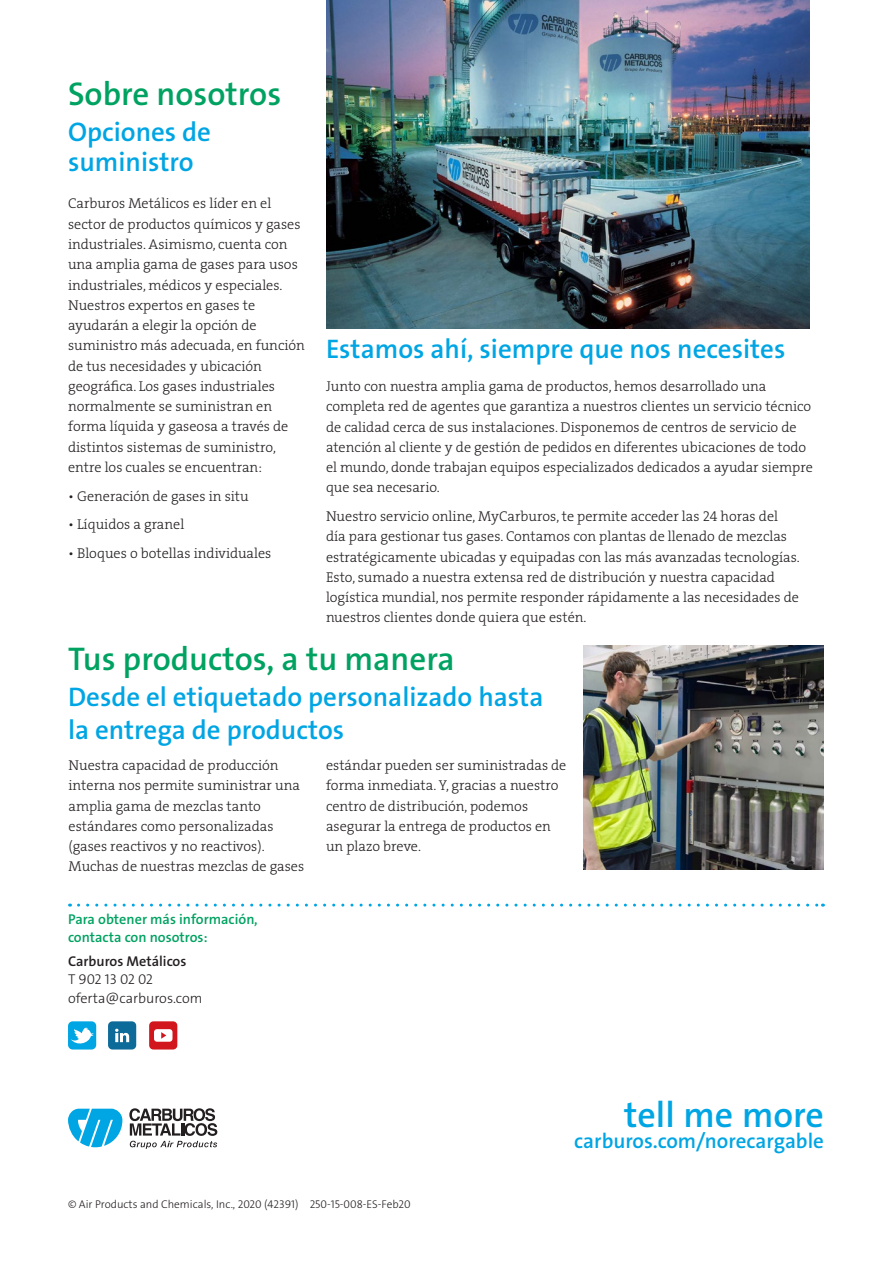
<style>
.page{position:relative;width:893px;height:1263px;background:#fff}
.page>*{position:absolute;margin:0;border:0;box-sizing:border-box;transform-origin:0 0}
.t1{font:600 36px "The Sans LF";color:#00a5e3}
.t2{font:600 33px "The Sans LF";color:#00a261}
.t3{font:600 27px/30px "The Sans LF";color:#00a5e3}
.t4{font:600 21px "The Sans LF";color:#00a5e3}
.Body_copy{font:14.25px/20.2px "The Serif LP3 Lig";color:#231f20}
.For_more_info{font:600 14.25px/18px "The Sans LF";color:#00a261}
.For_more_info-2{font:300 14.25px/18.8px "The Sans LF";color:#231f20}
.Copyright{font:300 11.25px "The Sans LF";color:#231f20}
.s1{font-weight:600}
</style>
<div class="page">
<svg style="left:78px;top:903px;width:745px;height:3px"></svg>
<svg style="left:68px;top:1109px;width:54px;height:38px"></svg>
<svg style="left:129px;top:1108px;width:88px;height:41px"></svg>
<svg style="left:68px;top:1021px;width:28px;height:28px"></svg>
<svg style="left:108px;top:1021px;width:28px;height:28px"></svg>
<div style="left:149px;top:1021px;width:28px;height:28px;background:#d2161e;border-radius:4px"></div>
<div style="left:154px;top:1029px;width:18px;height:13px;background:#fff;border-radius:3px"></div>
<svg style="left:161px;top:1032px;width:5px;height:7px"></svg>
<img style="left:326px;top:0;width:483px;height:328px">
<img style="left:584px;top:646px;width:240px;height:223px">
<p class="t2" style="left:68px;top:73px;width:215px">Sobre nosotros</p>
<p class="t3" style="left:68px;top:117px;width:144px">Opciones de suministro</p>
<p class="Body_copy" style="left:68px;top:194px;width:238px">Carburos Metálicos es líder en el sector de productos químicos y gases industriales. Asimismo, cuenta con una amplia gama de gases para usos industriales, médicos y especiales.<br>Nuestros expertos en gases te ayudarán a elegir la opción de suministro más adecuada, en función de tus necesidades y ubicación geográfica. Los gases industriales normalmente se suministran en forma líquida y gaseosa a través de distintos sistemas de suministro, entre los cuales se encuentran:</p>
<p class="Body_copy" style="left:68px;top:486px;width:182px">• Generación de gases in situ</p>
<p class="Body_copy" style="left:68px;top:514px;width:118px">• Líquidos a granel</p>
<p class="Body_copy" style="left:68px;top:543px;width:205px">• Bloques o botellas individuales</p>
<p class="t3" style="left:326px;top:334px;width:461px">Estamos ahí, siempre que nos necesites</p>
<p class="Body_copy" style="left:326px;top:376px;width:488px">Junto con nuestra amplia gama de productos, hemos desarrollado una completa red de agentes que garantiza a nuestros clientes un servicio técnico de calidad cerca de sus instalaciones. Disponemos de centros de servicio de atención al cliente y de gestión de pedidos en diferentes ubicaciones de todo el mundo, donde trabajan equipos especializados dedicados a ayudar siempre que sea necesario.</p>
<p class="Body_copy" style="left:326px;top:506px;width:475px">Nuestro servicio online, MyCarburos, te permite acceder las 24 horas del día para gestionar tus gases. Contamos con plantas de llenado de mezclas estratégicamente ubicadas y equipadas con las más avanzadas tecnologías.<br>Esto, sumado a nuestra extensa red de distribución y nuestra capacidad logística mundial, nos permite responder rápidamente a las necesidades de nuestros clientes donde quiera que estén.</p>
<p class="t2" style="left:68px;top:638px;width:388px">Tus productos, a tu manera</p>
<p class="t3" style="left:68px;top:681px;width:477px;line-height:33px">Desde el etiquetado personalizado hasta la entrega de productos</p>
<p class="Body_copy" style="left:69px;top:755px;width:237px">Nuestra capacidad de producción interna nos permite suministrar una amplia gama de mezclas tanto estándares como personalizadas (gases reactivos y no reactivos).<br>Muchas de nuestras mezclas de gases</p>
<p class="Body_copy" style="left:326px;top:755px;width:242px">estándar pueden ser suministradas de forma inmediata. Y, gracias a nuestro centro de distribución, podemos asegurar la entrega de productos en un plazo breve.</p>
<p class="For_more_info" style="left:68px;top:910px;width:191px">Para obtener más información, contacta con nosotros:</p>
<p class="For_more_info-2" style="left:68px;top:951px;width:136px"><span class="s1">Carburos Metálicos<br></span>T 902 13 02 02 oferta@carburos.com</p>
<p class="Copyright" style="left:68px;top:1196px;width:344px">© Air Products and Chemicals, Inc., 2020 (42391) 250-15-008-ES-Feb20</p>
<p class="t1" style="left:624px;top:1092px;width:201px">tell me more</p>
<p class="t4" style="left:574px;top:1128px;width:251px">carburos.com/norecargable</p>
</div>
